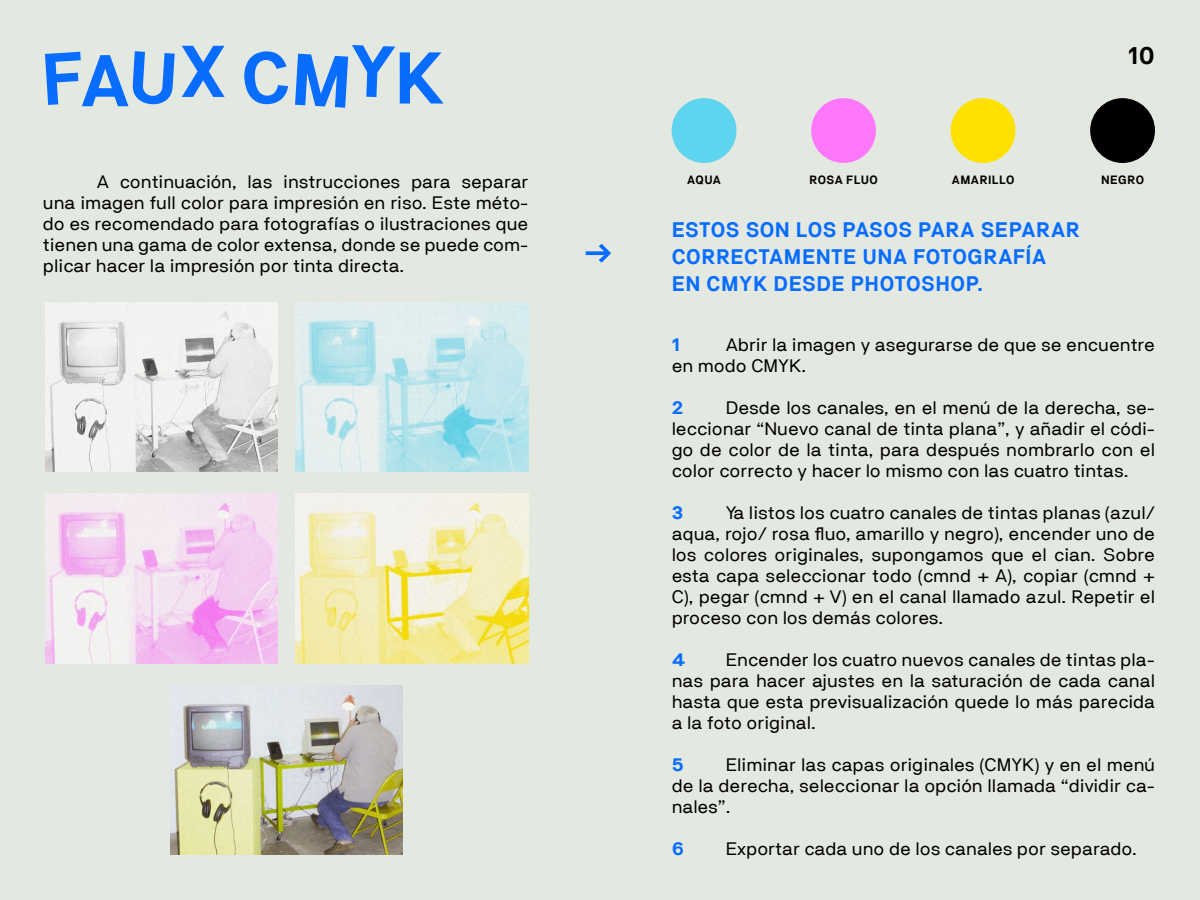
<style>
.page{position:relative;width:1200px;height:900px;background:#e3e8e0}
.page>*{position:absolute;margin:0;border:0;box-sizing:border-box;transform-origin:0 0}
.t1{font:700 24px "NB Akademie Std";color:#000}
.t2{font:700 21px/27px "NB Akademie Std";letter-spacing:.02em;color:#086dff}
.t3{font:18px/21px "NB Akademie Std";color:#000;text-align:justify;scale:1.08 1}
.t4{font:700 18px "NB Akademie Std";color:#086dff;scale:1.08 1}
.t5{font:700 12px "NB Akademie Std";letter-spacing:.035em;color:#000}
</style>
<div class="page">
<svg style="left:45px;top:51px;width:130px;height:55px"></svg>
<svg style="left:182px;top:46px;width:43px;height:51px"></svg>
<svg style="left:244px;top:51px;width:44px;height:53px"></svg>
<svg style="left:295px;top:45px;width:149px;height:63px"></svg>
<svg style="left:586px;top:244px;width:25px;height:19px"></svg>
<div style="left:672px;top:98px;width:64px;height:65px;background:#5ed4ef;border-radius:50%"></div>
<div style="left:811px;top:98px;width:65px;height:65px;background:#ff78fc;border-radius:50%"></div>
<div style="left:951px;top:98px;width:64px;height:65px;background:#ffe100;border-radius:50%"></div>
<div style="left:1090px;top:98px;width:65px;height:65px;background:#000;border-radius:50%"></div>
<img style="left:170px;top:686px;width:233px;height:169px">
<img style="left:45px;top:494px;width:233px;height:169px">
<img style="left:45px;top:302px;width:233px;height:169px">
<img style="left:296px;top:302px;width:232px;height:169px">
<img style="left:296px;top:494px;width:232px;height:169px">
<p class="t3" style="left:43px;top:171px;width:451px;text-indent:54px">A continuación, las instrucciones para separar una imagen full color para impresión en riso. Este méto&shy;do es recomendado para fotografías o ilustraciones que tienen una gama de color extensa, donde se puede com&shy;plicar hacer la impresión por tinta directa.</p>
<h1 class="t1" style="left:1128px;top:42px;width:28px">10</h1>
<p class="t5" style="left:687px;top:173px;width:35px">AQUA</p>
<p class="t5" style="left:809px;top:173px;width:70px">ROSA FLUO</p>
<p class="t5" style="left:952px;top:173px;width:64px">AMARILLO</p>
<p class="t5" style="left:1101px;top:173px;width:45px">NEGRO</p>
<p class="t2" style="left:672px;top:216px;width:410px">ESTOS SON LOS PASOS PARA SEPARAR<br>CORRECTAMENTE UNA FOTOGRAFÍA<br>EN CMYK DESDE PHOTOSHOP.</p>
<p class="t3" style="left:672px;top:334px;width:449px;text-indent:54px">Abrir la imagen y asegurarse de que se encuentre en modo CMYK.</p>
<p class="t4" style="left:672px;top:398px;width:12px">2</p>
<p class="t4" style="left:672px;top:335px;width:10px">1</p>
<p class="t3" style="left:672px;top:397px;width:449px;text-indent:54px">Desde los canales, en el menú de la derecha, se&shy;leccionar “Nuevo canal de tinta plana”, y añadir el códi&shy;go de color de la tinta, para después nombrarlo con el color correcto y hacer lo mismo con las cuatro tintas.</p>
<p class="t4" style="left:672px;top:503px;width:12px">3</p>
<p class="t3" style="left:672px;top:502px;width:449px;text-indent:54px">Ya listos los cuatro canales de tintas planas (azul/ aqua, rojo/ rosa fluo, amarillo y negro), encender uno de los colores originales, supongamos que el cian. Sobre esta capa seleccionar todo (cmnd + A), copiar (cmnd + C), pegar (cmnd + V) en el canal llamado azul. Repetir el proceso con los demás colores.</p>
<p class="t4" style="left:672px;top:650px;width:14px">4</p>
<p class="t3" style="left:672px;top:649px;width:449px;text-indent:54px">Encender los cuatro nuevos canales de tintas pla&shy;nas para hacer ajustes en la saturación de cada canal hasta que esta previsualización quede lo más parecida a la foto original.</p>
<p class="t4" style="left:672px;top:755px;width:13px">5</p>
<p class="t3" style="left:672px;top:754px;width:449px;text-indent:54px">Eliminar las capas originales (CMYK) y en el menú de la derecha, seleccionar la opción llamada “dividir ca&shy;nales”.</p>
<p class="t4" style="left:672px;top:839px;width:13px">6</p>
<p class="t3" style="left:726px;top:838px;width:382px">Exportar cada uno de los canales por separado.</p>
</div>
